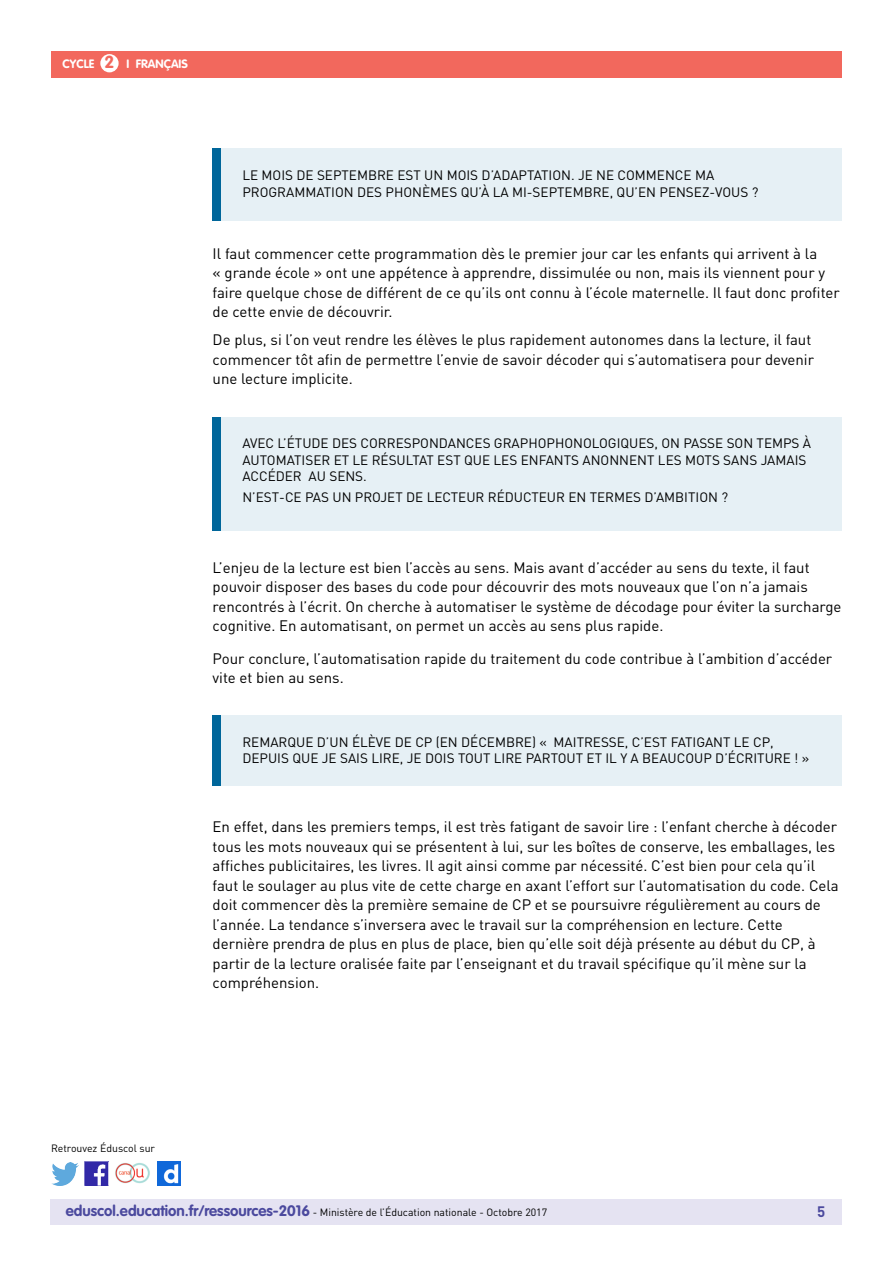
<style>
.page{position:relative;width:893px;height:1263px;background:#fff}
.page>*{position:absolute;margin:0;border:0;box-sizing:border-box;transform-origin:0 0}
.t1{font:700 17.25px "VAG Rounded Std";color:#f2685d}
._06_Texte_courant{font:15px/19.5px "DIN Pro";color:#000}
._01_Texte_info_conte{font:15px/19.5px "DIN Pro";color:#000}
.t2{font:700 15px "DIN Pro";color:#4b499e}
.t3{font:13.5px/16.5px "DIN Pro";color:#000}
.t4{font:700 12px "VAG Rounded Std";color:#fff}
.t5{font:10.5px "DIN Pro";color:#000}
.s1{font-family:"VAG Rounded Std";font-weight:700;font-size:15px;color:#4b499e}
</style>
<div class="page">
<div style="left:50px;top:1199px;width:791px;height:26px;background:#e5e3f2"></div>
<div style="left:51px;top:51px;width:791px;height:27px;background:#f2685d"></div>
<div style="left:100px;top:54px;width:19px;height:18px;background:#fff;border-radius:50%"></div>
<img style="left:85px;top:1162px;width:23px;height:23px">
<img style="left:51px;top:1163px;width:28px;height:22px">
<img style="left:158px;top:1162px;width:22px;height:23px">
<img style="left:115px;top:1163px;width:35px;height:21px">
<div style="left:213px;top:149px;width:629px;height:72px;background:#e6f0f5"></div>
<div style="left:213px;top:149px;width:8px;height:72px;background:#00669a"></div>
<div style="left:213px;top:417px;width:629px;height:114px;background:#e6f0f5"></div>
<div style="left:213px;top:417px;width:8px;height:114px;background:#00669a"></div>
<div style="left:213px;top:715px;width:629px;height:70px;background:#e6f0f5"></div>
<div style="left:213px;top:715px;width:8px;height:70px;background:#00669a"></div>
<p class="t1" style="left:105px;top:52px;width:11px">2</p>
<p class="t4" style="left:63px;top:57px;width:33px">CYCLE</p>
<p class="t4" style="left:127px;top:57px;width:63px">I FRANÇAIS</p>
<p class="t3" style="left:242px;top:167px;width:518px">LE MOIS DE SEPTEMBRE EST UN MOIS D’ADAPTATION. JE NE COMMENCE MA<br>PROGRAMMATION DES PHONÈMES QU’À LA MI-SEPTEMBRE, QU’EN PENSEZ-VOUS ?</p>
<p class="_01_Texte_info_conte" style="left:213px;top:243px;width:629px">Il faut commencer cette programmation dès le premier jour car les enfants qui arrivent à la<br>« grande école » ont une appétence à apprendre, dissimulée ou non, mais ils viennent pour y faire quelque chose de différent de ce qu’ils ont connu à l’école maternelle. Il faut donc profiter de cette envie de découvrir.</p>
<p class="_06_Texte_courant" style="left:213px;top:330px;width:603px">De plus, si l’on veut rendre les élèves le plus rapidement autonomes dans la lecture, il faut commencer tôt afin de permettre l’envie de savoir décoder qui s’automatisera pour devenir une lecture implicite.</p>
<p class="t3" style="left:242px;top:435px;width:570px">AVEC L’ÉTUDE DES CORRESPONDANCES GRAPHOPHONOLOGIQUES, ON PASSE SON TEMPS À<br>AUTOMATISER ET LE RÉSULTAT EST QUE LES ENFANTS ANONNENT LES MOTS SANS JAMAIS<br>ACCÉDER AU SENS.</p>
<p class="t3" style="left:242px;top:489px;width:487px">N’EST-CE PAS UN PROJET DE LECTEUR RÉDUCTEUR EN TERMES D’AMBITION ?</p>
<p class="_06_Texte_courant" style="left:213px;top:557px;width:630px">L’enjeu de la lecture est bien l’accès au sens. Mais avant d’accéder au sens du texte, il faut pouvoir disposer des bases du code pour découvrir des mots nouveaux que l’on n’a jamais rencontrés à l’écrit. On cherche à automatiser le système de décodage pour éviter la surcharge cognitive. En automatisant, on permet un accès au sens plus rapide.</p>
<p class="_06_Texte_courant" style="left:213px;top:648px;width:621px">Pour conclure, l’automatisation rapide du traitement du code contribue à l’ambition d’accéder vite et bien au sens.</p>
<p class="t3" style="left:242px;top:733px;width:568px">REMARQUE D’UN ÉLÈVE DE CP (EN DÉCEMBRE) « MAITRESSE, C’EST FATIGANT LE CP,<br>DEPUIS QUE JE SAIS LIRE, JE DOIS TOUT LIRE PARTOUT ET IL Y A BEAUCOUP D’ÉCRITURE ! »</p>
<p class="_06_Texte_courant" style="left:213px;top:817px;width:628px">En effet, dans les premiers temps, il est très fatigant de savoir lire : l’enfant cherche à décoder tous les mots nouveaux qui se présentent à lui, sur les boîtes de conserve, les emballages, les affiches publicitaires, les livres. Il agit ainsi comme par nécessité. C’est bien pour cela qu’il faut le soulager au plus vite de cette charge en axant l’effort sur l’automatisation du code. Cela doit commencer dès la première semaine de CP et se poursuivre régulièrement au cours de l’année. La tendance s’inversera avec le travail sur la compréhension en lecture. Cette dernière prendra de plus en plus de place, bien qu’elle soit déjà présente au début du CP, à partir de la lecture oralisée faite par l’enseignant et du travail spécifique qu’il mène sur la compréhension.</p>
<p class="t5" style="left:51px;top:1141px;width:106px">Retrouvez Éduscol sur</p>
<p class="t5" style="left:66px;top:1205px;width:483px"><span class="s1">eduscol.education.fr/ressources-2016</span> - Ministère de l’Éducation nationale - Octobre 2017</p>
<p class="t2" style="left:817px;top:1201px;width:10px">5</p>
</div>
